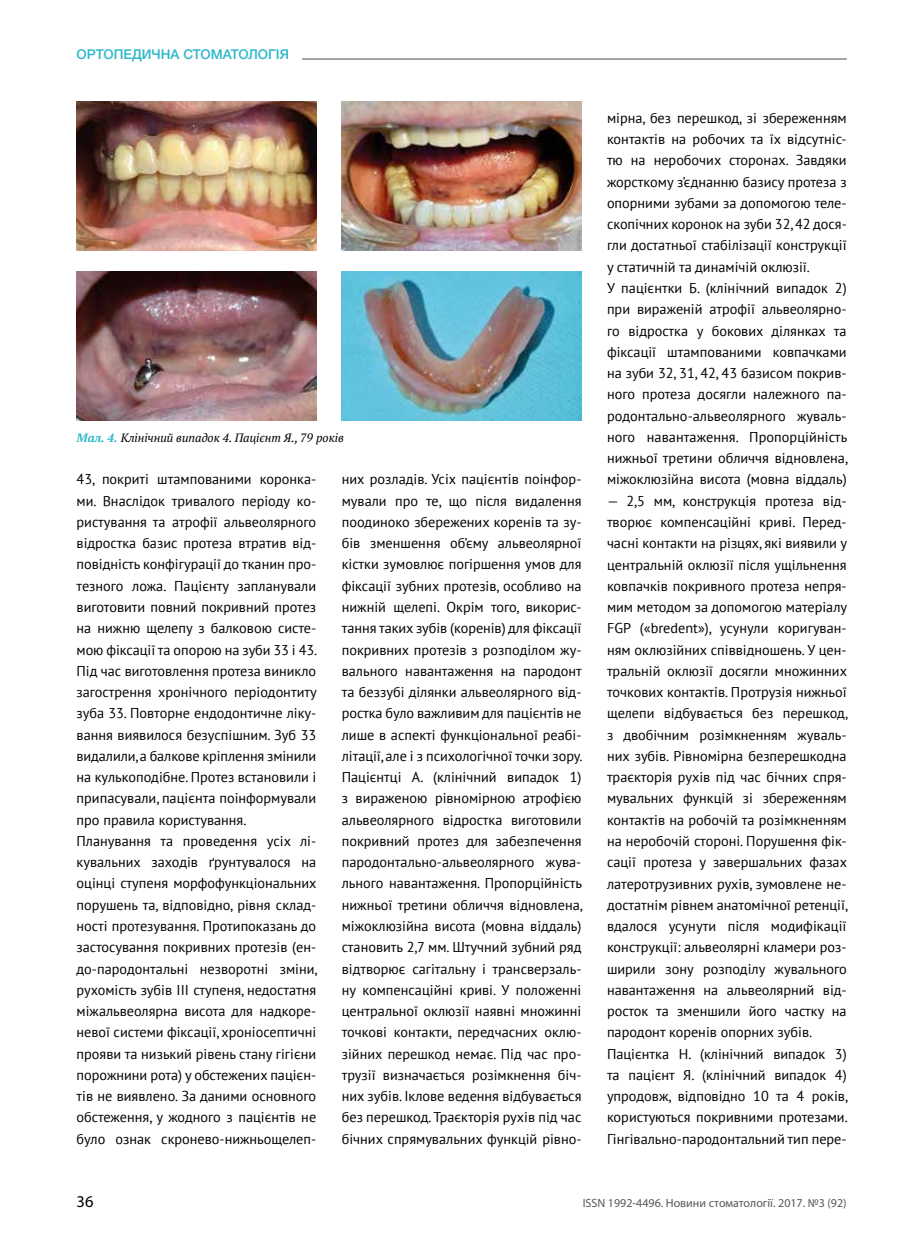
<style>
.page{position:relative;width:902px;height:1259px;background:#fff}
.page>*{position:absolute;margin:0;border:0;box-sizing:border-box;transform-origin:0 0}
.t1{font:16.5px "Myriad Pro";color:#000}
.t2{font:14.25px/21.3px "PT Sans";color:#000}
.t3{font:500 13.5px "Helvetica Neue LTW1 G";color:#2bb8c9}
.t4{font:12px "Myriad Pro";color:#575756}
.t5{font:italic 12px "PT Serif";color:#000}
.s1{font-weight:700;color:#2bb8c9}
</style>
<div class="page">
<hr style="left:77px;top:59px;width:769px;height:1px;background:#878787">
<div style="left:77px;top:40px;width:224px;height:27px;background:#fff"></div>
<img style="left:77px;top:102px;width:239px;height:149px">
<img style="left:342px;top:102px;width:239px;height:149px">
<img style="left:77px;top:272px;width:239px;height:149px">
<img style="left:342px;top:272px;width:239px;height:149px">
<p class="t3" style="left:77px;top:46px;width:214px">ОРТОПЕДИЧНА СТОМАТОЛОГІЯ</p>
<p class="t5" style="left:77px;top:430px;width:269px"><span class="s1">Мал. 4.</span> Клінічний випадок 4. Пацієнт Я., 79 років</p>
<p class="t2" style="left:342px;top:468px;width:242px">них розладів. Усіх пацієнтів поінфор&shy;мували про те, що після видалення поодиноко збережених коренів та зу&shy;бів зменшення об’єму альвеолярної кістки зумовлює погіршення умов для фіксації зубних протезів, особливо на нижній щелепі. Окрім того, викорис&shy;тання таких зубів (коренів) для фіксації покривних протезів з розподілом жу&shy;вального навантаження на пародонт та беззубі ділянки альвеолярного від&shy;ростка було важливим для пацієнтів не лише в аспекті функціональної реабі&shy;літації, але і з психологічної точки зору.<br>Пацієнтці А. (клінічний випадок 1) з вираженою рівномірною атрофією альвеолярного відростка виготовили покривний протез для забезпечення пародонтально-альвеолярного жува&shy;льного навантаження. Пропорційність нижньої третини обличчя відновлена, міжоклюзійна висота (мовна віддаль) становить 2,7 мм. Штучний зубний ряд відтворює сагітальну і трансверзаль&shy;ну компенсаційні криві. У положенні центральної оклюзії наявні множинні точкові контакти, передчасних оклю&shy;зійних перешкод немає. Під час про&shy;трузії визначається розімкнення біч&shy;них зубів. Іклове ведення відбувається без перешкод. Траєкторія рухів під час бічних спрямувальних функцій рівно-</p>
<p class="t2" style="left:77px;top:468px;width:242px">43, покриті штампованими коронка&shy;ми. Внаслідок тривалого періоду ко&shy;ристування та атрофії альвеолярного відростка базис протеза втратив від&shy;повідність конфігурації до тканин про&shy;тезного ложа. Пацієнту запланували виготовити повний покривний протез на нижню щелепу з балковою систе&shy;мою фіксації та опорою на зуби 33 і 43.<br>Під час виготовлення протеза виникло загострення хронічного періодонтиту зуба 33. Повторне ендодонтичне ліку&shy;вання виявилося безуспішним. Зуб 33 видалили, а балкове кріплення змінили на кулькоподібне. Протез встановили і припасували, пацієнта поінформували про правила користування.<br>Планування та проведення усіх лі&shy;кувальних заходів ґрунтувалося на оцінці ступеня морфофункціональних порушень та, відповідно, рівня склад&shy;ності протезування. Протипоказань до застосування покривних протезів (ен&shy;до-пародонтальні незворотні зміни, рухомість зубів ІІІ ступеня, недостатня міжальвеолярна висота для надкоре&shy;невої системи фіксації, хроніосептичні прояви та низький рівень стану гігієни порожнини рота) у обстежених пацієн&shy;тів не виявлено. За даними основного обстеження, у жодного з пацієнтів не було ознак скронево-нижньощелеп-</p>
<p class="t2" style="left:607px;top:107px;width:242px">мірна, без перешкод, зі збереженням контактів на робочих та їх відсутніс&shy;тю на неробочих сторонах. Завдяки жорсткому з’єднанню базису протеза з опорними зубами за допомогою теле&shy;скопічних коронок на зуби 32, 42 дося&shy;гли достатньої стабілізації конструкції у статичній та динамічій оклюзії.<br>У пацієнтки Б. (клінічний випадок 2) при вираженій атрофії альвеолярно&shy;го відростка у бокових ділянках та фіксації штампованими ковпачками на зуби 32, 31, 42, 43 базисом покрив&shy;ного протеза досягли належного па&shy;родонтально-альвеолярного жуваль&shy;ного навантаження. Пропорційність нижньої третини обличчя відновлена, міжоклюзійна висота (мовна віддаль)</p>
<p class="t2" style="left:607px;top:490px;width:242px">— 2,5 мм, конструкція протеза від&shy;творює компенсаційні криві. Перед&shy;часні контакти на різцях, які виявили у центральній оклюзії після ущільнення ковпачків покривного протеза непря&shy;мим методом за допомогою матеріалу FGP («bredent»), усунули коригуван&shy;ням оклюзійних співвідношень. У цен&shy;тральній оклюзії досягли множинних точкових контактів. Протрузія нижньої щелепи відбувається без перешкод, з двобічним розімкненням жуваль&shy;них зубів. Рівномірна безперешкодна траєкторія рухів під час бічних спря&shy;мувальних функцій зі збереженням контактів на робочій та розімкненням на неробочій стороні. Порушення фік&shy;сації протеза у завершальних фазах латеротрузивних рухів, зумовлене не&shy;достатнім рівнем анатомічної ретенції, вдалося усунути після модифікації конструкції: альвеолярні кламери роз&shy;ширили зону розподілу жувального навантаження на альвеолярний від&shy;росток та зменшили його частку на пародонт коренів опорних зубів.<br>Пацієнтка Н. (клінічний випадок 3) та пацієнт Я. (клінічний випадок 4) упродовж, відповідно 10 та 4 років, користуються покривними протезами.<br>Гінгівально-пародонтальний тип пере-</p>
<p class="t1" style="left:77px;top:1191px;width:18px">36</p>
<p class="t4" style="left:582px;top:1196px;width:265px">ISSN 1992-4496. Новини стоматології. 2017. №3 (92)</p>
</div>
